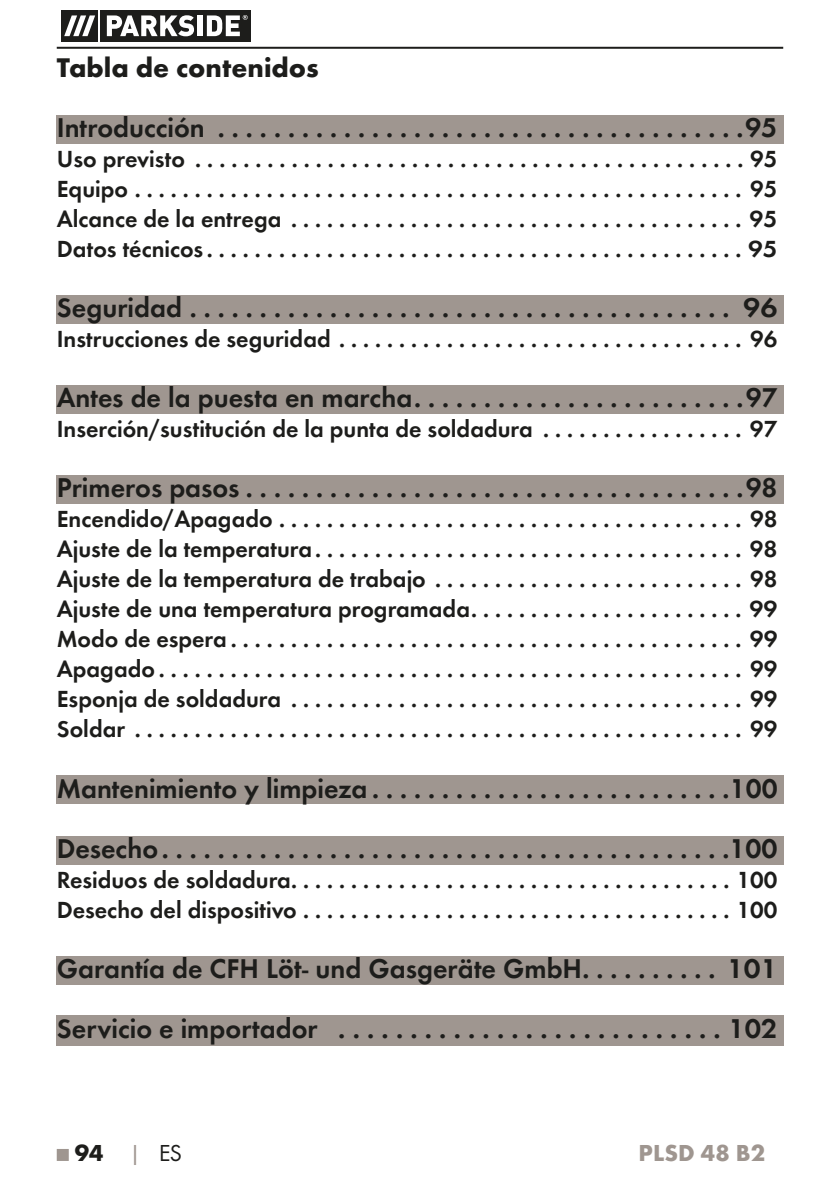
<style>
.page{position:relative;width:840px;height:1191px;background:#fff}
.page>*{position:absolute;margin:0;border:0;box-sizing:border-box;transform-origin:0 0}
.t1{font:28px/60px "Futura Dem";color:#1d1d1b}
.t2{font:700 28px "Futura";color:#1d1d1b}
.t3{font:24px/30px "Futura Dem";color:#1d1d1b;text-align:justify}
.t4{font:700 24px "Futura";color:#9f9690}
.t5{font:700 24px "Futura";color:#1d1d1b}
.s1{font-family:"Futura Boo";font-weight:400;color:#9f9690}
.s2{font-family:"Futura Boo";font-weight:400}
</style>
<div class="page">
<hr style="left:57px;top:47px;width:725px;height:2px;background:#1d1d1b">
<svg style="left:61px;top:10px;width:190px;height:32px"></svg>
<div style="left:61px;top:10px;width:37px;height:31px;background:#1d1d1b"></div>
<div style="left:100px;top:10px;width:150px;height:31px;background:#1d1d1b"></div>
<svg style="left:64px;top:15px;width:31px;height:21px"></svg>
<svg style="left:107px;top:15px;width:87px;height:21px"></svg>
<div style="left:197px;top:15px;width:5px;height:21px;background:#fff"></div>
<svg style="left:207px;top:15px;width:40px;height:21px"></svg>
<div style="left:57px;top:1149px;width:12px;height:12px;background:#9f9690"></div>
<div style="left:57px;top:116px;width:726px;height:28px;background:#9f9690"></div>
<div style="left:57px;top:296px;width:726px;height:28px;background:#9f9690"></div>
<div style="left:57px;top:386px;width:726px;height:28px;background:#9f9690"></div>
<div style="left:57px;top:476px;width:726px;height:28px;background:#9f9690"></div>
<div style="left:57px;top:776px;width:726px;height:28px;background:#9f9690"></div>
<div style="left:57px;top:836px;width:726px;height:28px;background:#9f9690"></div>
<div style="left:57px;top:956px;width:726px;height:28px;background:#9f9690"></div>
<div style="left:57px;top:1015px;width:726px;height:30px;background:#9f9690"></div>
<p class="t2" style="left:57px;top:47px;width:263px">Tabla de contenidos</p>
<p class="t1" style="left:57px;top:96px;width:722px">Introducción . . . . . . . . . . . . . . . . . . . . . . . . . . . . . . . . . . . . . 95</p>
<p class="t3" style="left:57px;top:142px;width:722px">Uso previsto . . . . . . . . . . . . . . . . . . . . . . . . . . . . . . . . . . . . . . . . . . . . . . 95<br>Equipo . . . . . . . . . . . . . . . . . . . . . . . . . . . . . . . . . . . . . . . . . . . . . . . . . . . 95<br>Alcance de la entrega . . . . . . . . . . . . . . . . . . . . . . . . . . . . . . . . . . . . . . 95<br>Datos técnicos . . . . . . . . . . . . . . . . . . . . . . . . . . . . . . . . . . . . . . . . . . . . . 95</p>
<p class="t1" style="left:57px;top:276px;width:722px">Seguridad . . . . . . . . . . . . . . . . . . . . . . . . . . . . . . . . . . . . . . . 96</p>
<p class="t3" style="left:57px;top:322px;width:721px">Instrucciones de seguridad . . . . . . . . . . . . . . . . . . . . . . . . . . . . . . . . . . 96</p>
<p class="t1" style="left:57px;top:366px;width:722px">Antes de la puesta en marcha . . . . . . . . . . . . . . . . . . . . . . . 97</p>
<p class="t3" style="left:57px;top:412px;width:722px">Inserción/sustitución de la punta de soldadura . . . . . . . . . . . . . . . . . 97</p>
<p class="t1" style="left:57px;top:456px;width:721px">Primeros pasos . . . . . . . . . . . . . . . . . . . . . . . . . . . . . . . . . . . 98</p>
<p class="t3" style="left:57px;top:502px;width:722px">Encendido/Apagado . . . . . . . . . . . . . . . . . . . . . . . . . . . . . . . . . . . . . . . 98<br>Ajuste de la temperatura . . . . . . . . . . . . . . . . . . . . . . . . . . . . . . . . . . . . 98<br>Ajuste de la temperatura de trabajo . . . . . . . . . . . . . . . . . . . . . . . . . . 98<br>Ajuste de una temperatura programada . . . . . . . . . . . . . . . . . . . . . . . 99<br>Modo de espera . . . . . . . . . . . . . . . . . . . . . . . . . . . . . . . . . . . . . . . . . . . 99<br>Apagado . . . . . . . . . . . . . . . . . . . . . . . . . . . . . . . . . . . . . . . . . . . . . . . . . 99<br>Esponja de soldadura . . . . . . . . . . . . . . . . . . . . . . . . . . . . . . . . . . . . . . 99<br>Soldar . . . . . . . . . . . . . . . . . . . . . . . . . . . . . . . . . . . . . . . . . . . . . . . . . . . 99</p>
<p class="t1" style="left:57px;top:756px;width:722px">Mantenimiento y limpieza . . . . . . . . . . . . . . . . . . . . . . . . . 100<br>Desecho . . . . . . . . . . . . . . . . . . . . . . . . . . . . . . . . . . . . . . . . 100</p>
<p class="t3" style="left:57px;top:862px;width:722px">Residuos de soldadura . . . . . . . . . . . . . . . . . . . . . . . . . . . . . . . . . . . . . 100<br>Desecho del dispositivo . . . . . . . . . . . . . . . . . . . . . . . . . . . . . . . . . . . . 100</p>
<p class="t1" style="left:57px;top:936px;width:722px">Garantía de CFH Löt- und Gasgeräte GmbH . . . . . . . . . . 101<br>Servicio e importador . . . . . . . . . . . . . . . . . . . . . . . . . . . 102</p>
<p class="t5" style="left:75px;top:1135px;width:109px">94 <span class="s1">|</span> <span class="s2">ES</span></p>
<p class="t4" style="left:638px;top:1135px;width:128px">PLSD 48 B2</p>
</div>
